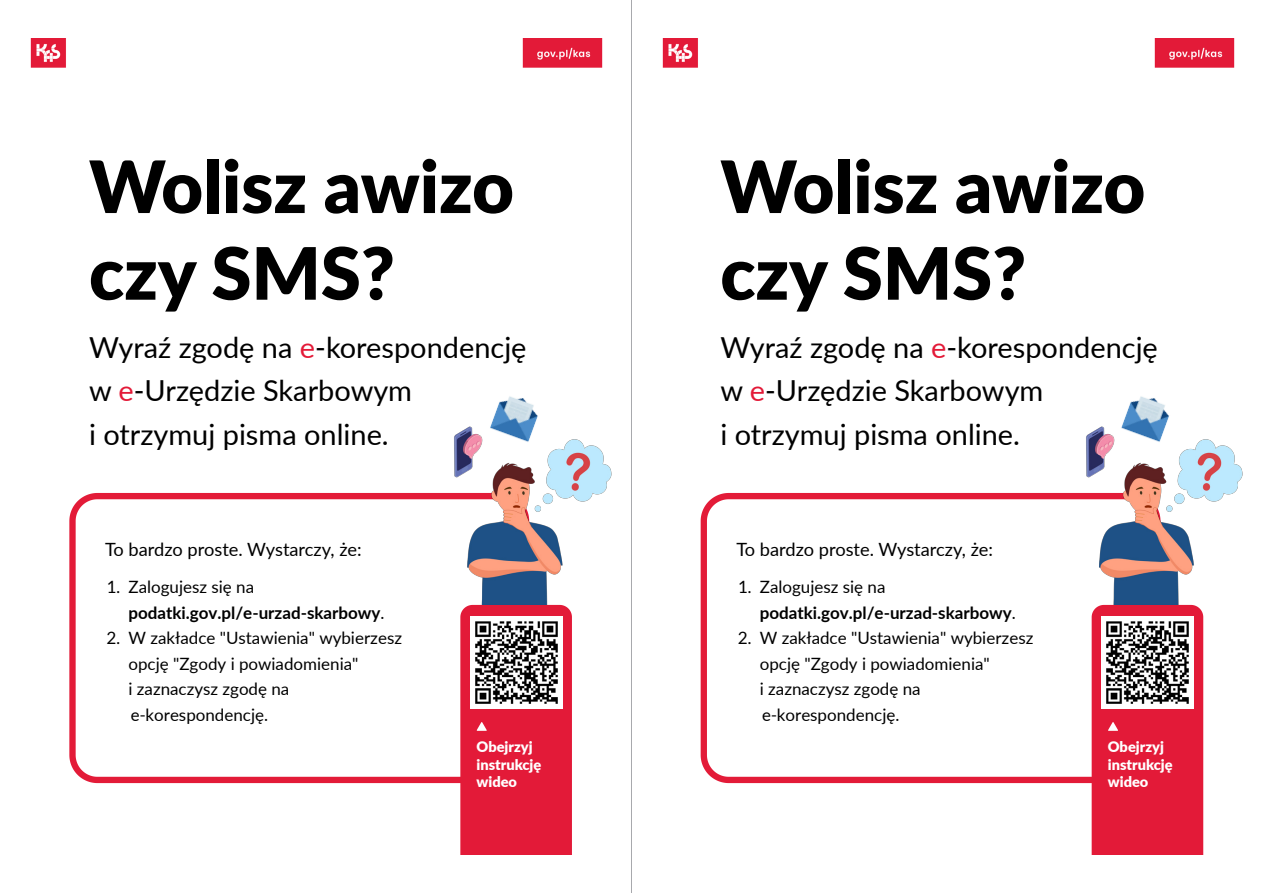
<style>
.page{position:relative;width:1263px;height:893px;background:#fff}
.page>*{position:absolute;margin:0;border:0;box-sizing:border-box;transform-origin:0 0}
.t1{font:900 72.15px/86.7px "Lato";color:#000}
.t2{font:28.95px/43.5px "Lato";color:#000}
.t3{font:18.3px "Lato";color:#000}
.t4{font:16.95px/25.7px "Lato";color:#000}
.t5{font:700 16.95px/25.5px "Lato";color:#000}
.t6{font:900 14.55px/17.5px "Lato";color:#fff}
.s1{color:#e31a38}
.s2{font-weight:400}
</style>
<div class="page">
<svg style="left:69px;top:493px;width:391px;height:291px"></svg>
<svg style="left:460px;top:605px;width:112px;height:249px;background:#cc4458"></svg>
<img style="left:30px;top:39px;width:573px;height:29px">
<img style="left:441px;top:439px;width:171px;height:166px">
<img style="left:493px;top:396px;width:65px;height:63px">
<img style="left:441px;top:420px;width:52px;height:63px">
<svg style="left:700px;top:493px;width:392px;height:294px"></svg>
<svg style="left:1092px;top:605px;width:111px;height:249px;background:#cb4156"></svg>
<img style="left:662px;top:39px;width:573px;height:29px">
<img style="left:1072px;top:439px;width:171px;height:166px">
<img style="left:1124px;top:396px;width:65px;height:63px">
<img style="left:1072px;top:421px;width:52px;height:62px">
<hr style="left:631px;top:0;width:1px;height:893px;background:#a8a9ad">
<p class="t1" style="left:89px;top:140px;width:426px">Wolisz awizo czy SMS?</p>
<p class="t2" style="left:89px;top:324px;width:439px">Wyraź zgodę na <span class="s1">e</span>-korespondencję w <span class="s1">e</span>-Urzędzie Skarbowym<br>i otrzymuj pisma online.</p>
<p class="t3" style="left:105px;top:536px;width:258px">To bardzo proste. Wystarczy, że:</p>
<p class="t5" style="left:128px;top:574px;width:258px;text-indent:-22px"><span class="s2">1. Zalogujesz się na </span>podatki.gov.pl/e-urzad-skarbowy<span class="s2">.</span></p>
<p class="t4" style="left:128px;top:625px;width:275px;text-indent:-22px">2. W zakładce "Ustawienia" wybierzesz opcję "Zgody i powiadomienia"<br>i zaznaczysz zgodę na e-korespondencję.</p>
<p class="t6" style="left:476px;top:737px;width:66px">Obejrzyj instrukcję wideo</p>
<p class="t1" style="left:720px;top:140px;width:426px">Wolisz awizo czy SMS?</p>
<p class="t2" style="left:720px;top:324px;width:439px">Wyraź zgodę na <span class="s1">e</span>-korespondencję w <span class="s1">e</span>-Urzędzie Skarbowym<br>i otrzymuj pisma online.</p>
<p class="t3" style="left:736px;top:536px;width:258px">To bardzo proste. Wystarczy, że:</p>
<p class="t5" style="left:760px;top:574px;width:258px;text-indent:-22px"><span class="s2">1. Zalogujesz się na </span>podatki.gov.pl/e-urzad-skarbowy<span class="s2">.</span></p>
<p class="t4" style="left:760px;top:625px;width:275px;text-indent:-22px">2. W zakładce "Ustawienia" wybierzesz opcję "Zgody i powiadomienia"<br>i zaznaczysz zgodę na e-korespondencję.</p>
<p class="t6" style="left:1108px;top:737px;width:66px">Obejrzyj instrukcję wideo</p>
</div>
